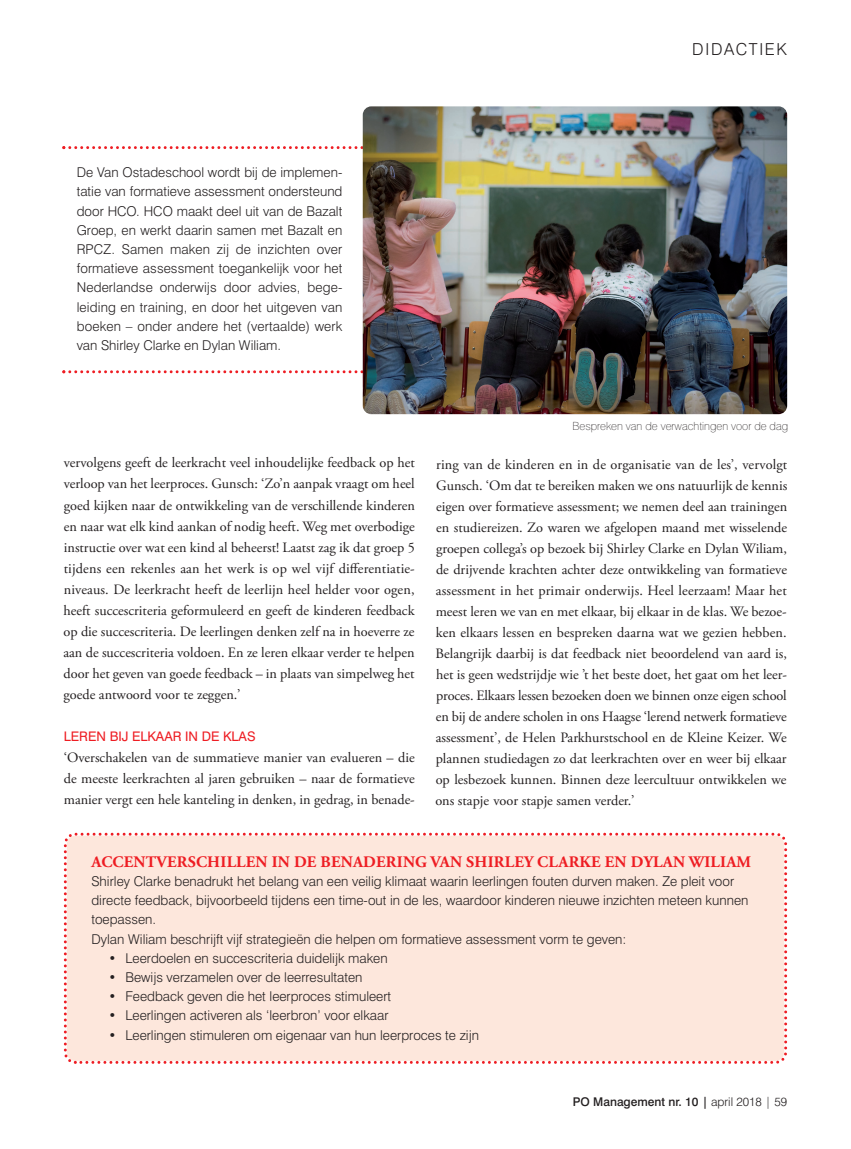
<style>
.page{position:relative;width:851px;height:1149px;background:#fff}
.page>*{position:absolute;margin:0;border:0;box-sizing:border-box;transform-origin:0 0}
.t1{font:300 16.5px "Swiss 721 BT";letter-spacing:.1em;color:#231f20}
.t2{font:700 16.05px "Adobe Garamond Pro";letter-spacing:.015em;color:#ee1d23}
.t3{font:14.25px/21px "Adobe Garamond Pro";color:#231f20;text-align:justify}
.t4{font:300 13.5px/19.2px "Swiss 721 BT";color:#231f20;text-align:justify}
.t5{font:13.2px "Swiss 721 BT";color:#ee1d23}
.t6{font:500 12px "Swiss 721 BT";color:#231f20}
.t7{font:100 11.25px "Swiss 721 BT";color:#231f20}
.s1{font-weight:300}
</style>
<div class="page">
<svg style="left:62px;top:146px;width:301px;height:3px"></svg>
<svg style="left:62px;top:370px;width:301px;height:3px"></svg>
<img style="left:363px;top:106px;width:424px;height:308px">
<div style="left:63px;top:832px;width:725px;height:232px;background:#fde7dc"></div>
<p class="t1" style="left:692px;top:43px;width:96px">DIDACTIEK</p>
<p class="t4" style="left:77px;top:164px;width:267px">De Van Ostadeschool wordt bij de implemen&shy;tatie van formatieve assessment ondersteund door HCO. HCO maakt deel uit van de Bazalt Groep, en werkt daarin samen met Bazalt en RPCZ. Samen maken zij de inzichten over formatieve assessment toegankelijk voor het Nederlandse onderwijs door advies, bege&shy;leiding en training, en door het uitgeven van boeken – onder andere het (vertaalde) werk van Shirley Clarke en Dylan Wiliam.</p>
<p class="t3" style="left:63px;top:453px;width:353px">vervolgens geeft de leerkracht veel inhoudelijke feedback op het verloop van het leerproces. Gunsch: ‘Zo’n aanpak vraagt om heel goed kijken naar de ontwikkeling van de verschillende kinderen en naar wat elk kind aankan of nodig heeft. Weg met overbodige instructie over wat een kind al beheerst! Laatst zag ik dat groep 5 tijdens een rekenles aan het werk is op wel vijf differentiatie&shy;niveaus. De leerkracht heeft de leerlijn heel helder voor ogen, heeft succescriteria geformuleerd en geeft de kinderen feedback op die succescriteria. De leerlingen denken zelf na in hoeverre ze aan de succescriteria voldoen. En ze leren elkaar verder te helpen door het geven van goede feedback – in plaats van simpelweg het goede antwoord voor te zeggen.’</p>
<p class="t5" style="left:64px;top:731px;width:193px">LEREN BIJ ELKAAR IN DE KLAS</p>
<p class="t3" style="left:64px;top:747px;width:352px">‘Overschakelen van de summatieve manier van evalueren – die de meeste leerkrachten al jaren gebruiken – naar de formatieve manier vergt een hele kanteling in denken, in gedrag, in benade-</p>
<p class="t7" style="left:572px;top:422px;width:217px">Bespreken van de verwachtingen voor de dag</p>
<p class="t3" style="left:435px;top:454px;width:353px">ring van de kinderen en in de organisatie van de les’, vervolgt Gunsch. ‘Om dat te bereiken maken we ons natuurlijk de kennis eigen over formatieve assessment; we nemen deel aan trainingen en studiereizen. Zo waren we afgelopen maand met wisselende groepen collega’s op bezoek bij Shirley Clarke en Dylan Wiliam, de drijvende krachten achter deze ontwikkeling van formatieve assessment in het primair onderwijs. Heel leerzaam! Maar het meest leren we van en met elkaar, bij elkaar in de klas. We bezoe&shy;ken elkaars lessen en bespreken daarna wat we gezien hebben.<br>Belangrijk daarbij is dat feedback niet beoordelend van aard is, het is geen wedstrijdje wie ’t het beste doet, het gaat om het leer&shy;proces. Elkaars lessen bezoeken doen we binnen onze eigen school en bij de andere scholen in ons Haagse ‘lerend netwerk formatieve assessment’, de Helen Parkhurstschool en de Kleine Keizer. We plannen studiedagen zo dat leerkrachten over en weer bij elkaar op lesbezoek kunnen. Binnen deze leercultuur ontwikkelen we ons stapje voor stapje samen verder.’</p>
<p class="t2" style="left:92px;top:854px;width:661px">ACCENTVERSCHILLEN IN DE BENADERING VAN SHIRLEY CLARKE EN DYLAN WILIAM</p>
<p class="t4" style="left:91px;top:872px;width:658px;text-align:left">Shirley Clarke benadrukt het belang van een veilig klimaat waarin leerlingen fouten durven maken. Ze pleit voor directe feedback, bijvoorbeeld tijdens een time-out in de les, waardoor kinderen nieuwe inzichten meteen kunnen toepassen.<br>Dylan Wiliam beschrijft vijf strategieën die helpen om formatieve assessment vorm te geven:</p>
<p class="t4" style="left:108px;top:949px;width:280px">• Leerdoelen en succescriteria duidelijk maken</p>
<p class="t4" style="left:108px;top:968px;width:255px">• Bewijs verzamelen over de leerresultaten</p>
<p class="t4" style="left:108px;top:987px;width:284px">• Feedback geven die het leerproces stimuleert</p>
<p class="t4" style="left:108px;top:1006px;width:281px">• Leerlingen activeren als ‘leerbron’ voor elkaar</p>
<p class="t4" style="left:108px;top:1026px;width:372px">• Leerlingen stimuleren om eigenaar van hun leerproces te zijn</p>
<p class="t6" style="left:572px;top:1096px;width:216px">PO Management nr. 10 | <span class="s1">april 2018 | 59</span></p>
</div>
